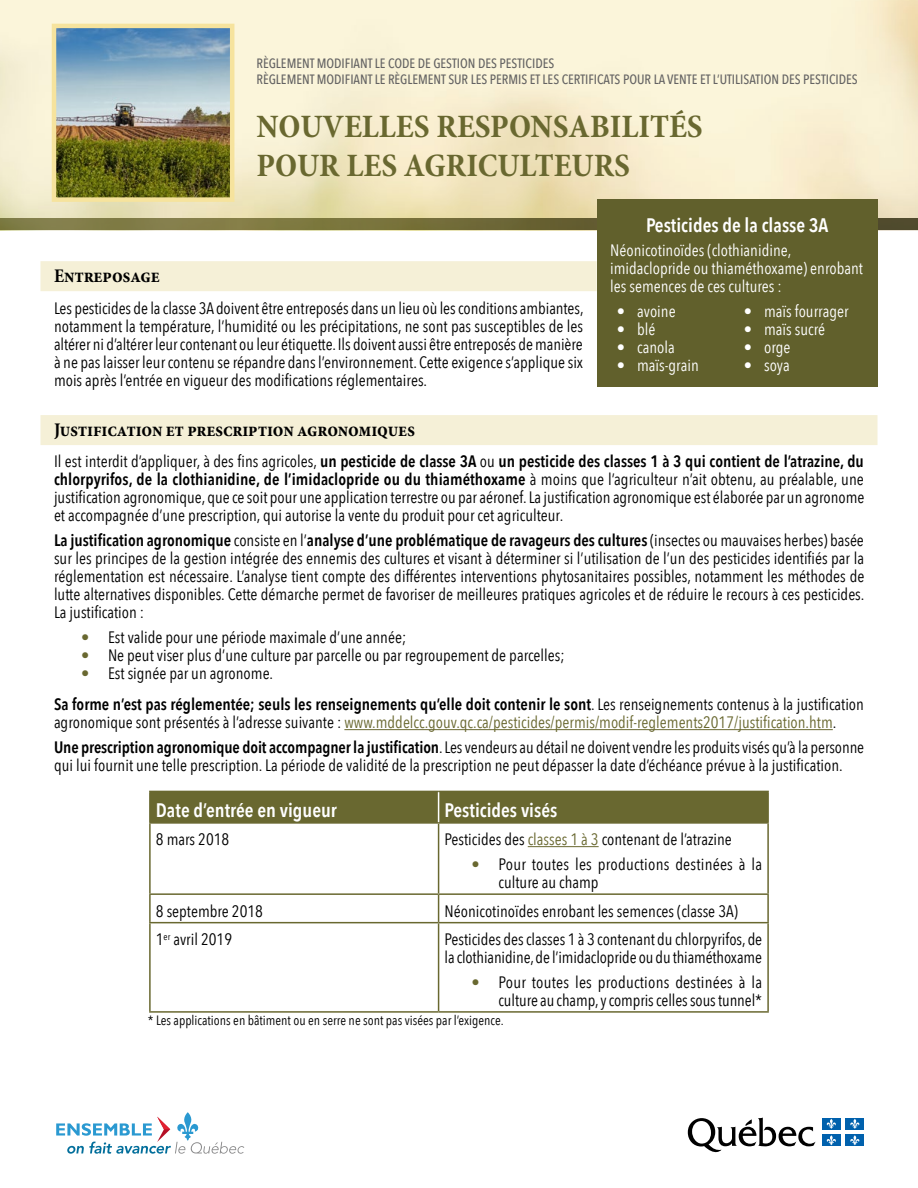
<style>
.page{position:relative;width:918px;height:1188px;background:#fff}
.page>*{position:absolute;margin:0;border:0;box-sizing:border-box;transform-origin:0 0}
.t1{font:700 condensed 33px/39.6px "Minion Pro";color:#696830}
.H3{font:600 19.5px "Avenir Next Condensed";color:#fff}
.t2{font:700 condensed 19.5px "Minion Pro";letter-spacing:-.01em;color:#000}
.P_avant_L{font:16.5px/18px "Avenir Next Condensed";color:#000}
.P_avant_L-2{font:16.5px/18px "Avenir Next Condensed";color:#fff}
.t3{font:500 13.5px "Avenir Next Condensed";color:#646363}
.Note{font:13.5px "Avenir Next Condensed";color:#000}
.s1{font-weight:600}
.s2{color:#696830}
</style>
<div class="page">
<svg style="left:688px;top:1118px;width:127px;height:34px"></svg>
<div style="left:822px;top:1118px;width:18px;height:11px;background:#0061ad"></div>
<svg style="left:826px;top:1119px;width:10px;height:10px"></svg>
<div style="left:846px;top:1118px;width:18px;height:11px;background:#0061ad"></div>
<svg style="left:850px;top:1119px;width:10px;height:10px"></svg>
<div style="left:822px;top:1135px;width:18px;height:11px;background:#0061ad"></div>
<svg style="left:826px;top:1135px;width:10px;height:10px"></svg>
<div style="left:846px;top:1135px;width:18px;height:11px;background:#0061ad"></div>
<svg style="left:850px;top:1135px;width:10px;height:10px"></svg>
<svg style="left:56px;top:1112px;width:188px;height:42px"></svg>
<svg style="left:0;top:0;width:918px;height:218px;background:#f6eecf"></svg>
<div style="left:0;top:218px;width:918px;height:12px;background:#837d48"></div>
<svg style="left:303px;top:218px;width:615px;height:12px"></svg>
<div style="left:40px;top:261px;width:557px;height:30px;background:#f5f0d7"></div>
<div style="left:40px;top:415px;width:838px;height:30px;background:#f5f0d7"></div>
<hr style="left:344px;top:729px;width:489px;height:1px;background:#696830">
<div style="left:151px;top:792px;width:616px;height:30px;background:#696830"></div>
<hr style="left:149px;top:824px;width:2px;height:69px;background:#696830">
<hr style="left:438px;top:824px;width:1px;height:69px;background:#696830">
<hr style="left:767px;top:824px;width:2px;height:69px;background:#696830">
<hr style="left:149px;top:893px;width:290px;height:2px;background:#696830">
<hr style="left:149px;top:895px;width:2px;height:27px;background:#696830">
<hr style="left:439px;top:893px;width:330px;height:2px;background:#696830">
<svg style="left:438px;top:895px;width:1px;height:27px"></svg>
<hr style="left:767px;top:895px;width:2px;height:27px;background:#696830">
<hr style="left:149px;top:922px;width:290px;height:1px;background:#696830">
<hr style="left:149px;top:923px;width:2px;height:88px;background:#696830">
<hr style="left:439px;top:922px;width:330px;height:1px;background:#696830">
<hr style="left:438px;top:923px;width:1px;height:88px;background:#696830">
<hr style="left:767px;top:923px;width:2px;height:88px;background:#696830">
<hr style="left:149px;top:1011px;width:290px;height:2px;background:#696830">
<hr style="left:439px;top:1011px;width:330px;height:2px;background:#696830">
<hr style="left:149px;top:791px;width:290px;height:1px;background:#696830">
<hr style="left:149px;top:792px;width:2px;height:30px;background:#696830">
<hr style="left:439px;top:791px;width:330px;height:1px;background:#696830">
<hr style="left:767px;top:792px;width:2px;height:30px;background:#696830">
<hr style="left:149px;top:822px;width:290px;height:2px;background:#696830">
<hr style="left:439px;top:822px;width:330px;height:2px;background:#696830">
<hr style="left:438px;top:792px;width:1px;height:30px;background:#fff">
<hr style="left:528px;top:846px;width:71px;height:1px;background:#696830">
<div style="left:597px;top:199px;width:281px;height:188px;background:#61602c"></div>
<img style="left:57px;top:29px;width:172px;height:168px">
<div style="left:52px;top:24px;width:182px;height:178px;border:4px solid #f6e39d"></div>
<h1 class="t3" style="left:256px;top:55px;width:299px">RÈGLEMENT MODIFIANT LE CODE DE GESTION DES PESTICIDES</h1>
<h1 class="t3" style="left:256px;top:71px;width:603px">RÈGLEMENT MODIFIANT LE RÈGLEMENT SUR LES PERMIS ET LES CERTIFICATS POUR LA VENTE ET L’UTILISATION DES PESTICIDES</h1>
<h2 class="t1" style="left:256px;top:108px;width:448px">NOUVELLES RESPONSABILITÉS<br>POUR LES AGRICULTEURS</h2>
<p class="H3" style="left:646px;top:208px;width:184px">Pesticides de la classe 3A</p>
<p class="P_avant_L-2" style="left:610px;top:241px;width:254px">Néonicotinoïdes (clothianidine, imidaclopride ou thiaméthoxame) enrobant les semences de ces cultures :</p>
<p class="P_avant_L-2" style="left:617px;top:302px;width:60px">• avoine</p>
<p class="P_avant_L-2" style="left:617px;top:320px;width:40px">• blé</p>
<p class="P_avant_L-2" style="left:617px;top:338px;width:59px">• canola</p>
<p class="P_avant_L-2" style="left:617px;top:356px;width:83px">• maïs-grain</p>
<h3 class="t2" style="left:54px;top:264px;width:107px">Entreposage</h3>
<p class="P_avant_L" style="left:54px;top:298px;width:531px;text-align:justify">Les pesticides de la classe 3A doivent être entreposés dans un lieu où les conditions ambiantes, notamment la température, l’humidité ou les précipitations, ne sont pas susceptibles de les altérer ni d’altérer leur contenant ou leur étiquette. Ils doivent aussi être entreposés de manière à ne pas laisser leur contenu se répandre dans l’environnement. Cette exigence s’applique six mois après l’entrée en vigueur des modifications réglementaires.</p>
<h3 class="t2" style="left:54px;top:418px;width:363px">Justification et prescription agronomiques</h3>
<p class="P_avant_L" style="left:54px;top:452px;width:812px;text-align:justify">Il est interdit d’appliquer, à des fins agricoles, <span class="s1">un pesticide de classe 3A</span> ou <span class="s1">un pesticide des classes 1 à 3 qui contient de l’atrazine, du chlorpyrifos, de la clothianidine, de l’imidaclopride ou du thiaméthoxame</span> à moins que l’agriculteur n’ait obtenu, au préalable, une justification agronomique, que ce soit pour une application terrestre ou par aéronef. La justification agronomique est élaborée par un agronome et accompagnée d’une prescription, qui autorise la vente du produit pour cet agriculteur.</p>
<p class="P_avant_L" style="left:54px;top:531px;width:812px;text-align:justify"><span class="s1">La justification agronomique</span> consiste en l’<span class="s1">analyse d’une problématique de ravageurs des cultures</span> (insectes ou mauvaises herbes) basée sur les principes de la gestion intégrée des ennemis des cultures et visant à déterminer si l’utilisation de l’un des pesticides identifiés par la réglementation est nécessaire. L’analyse tient compte des différentes interventions phytosanitaires possibles, notamment les méthodes de lutte alternatives disponibles. Cette démarche permet de favoriser de meilleures pratiques agricoles et de réduire le recours à ces pesticides.<br>La justification :</p>
<p class="P_avant_L" style="left:81px;top:627px;width:327px"><span class="s2">•</span> Est valide pour une période maximale d’une année;</p>
<p class="P_avant_L" style="left:81px;top:645px;width:485px"><span class="s2">•</span> Ne peut viser plus d’une culture par parcelle ou par regroupement de parcelles;</p>
<p class="P_avant_L" style="left:81px;top:663px;width:194px"><span class="s2">•</span> Est signée par un agronome.</p>
<p class="P_avant_L" style="left:54px;top:695px;width:812px"><span class="s1">Sa forme n’est pas réglementée; seuls les renseignements qu’elle doit contenir le sont</span>. Les renseignements contenus à la justification agronomique sont présentés à l’adresse suivante : <span class="s2">www.mddelcc.gouv.qc.ca/pesticides/permis/modif-reglements2017/justification.htm</span>.</p>
<p class="P_avant_L" style="left:54px;top:738px;width:812px"><span class="s1">Une prescription agronomique doit accompagner la justification</span>. Les vendeurs au détail ne doivent vendre les produits visés qu’à la personne qui lui fournit une telle prescription. La période de validité de la prescription ne peut dépasser la date d’échéance prévue à la justification.</p>
<p class="H3" style="left:156px;top:793px;width:183px">Date d’entrée en vigueur</p>
<p class="H3" style="left:445px;top:793px;width:114px">Pesticides visés</p>
<p class="P_avant_L" style="left:156px;top:830px;width:75px">8 mars 2018</p>
<p class="P_avant_L" style="left:445px;top:830px;width:289px">Pesticides des <span class="s2">classes 1 à 3</span> contenant de l’atrazine</p>
<p class="P_avant_L" style="left:499px;top:855px;width:265px;text-indent:-27px"><span class="s2">•</span> Pour toutes les productions destinées à la culture au champ</p>
<p class="P_avant_L" style="left:156px;top:901px;width:109px">8 septembre 2018</p>
<p class="P_avant_L" style="left:445px;top:901px;width:295px">Néonicotinoïdes enrobant les semences (classe 3A)</p>
<p class="P_avant_L" style="left:156px;top:930px;width:78px">1<sup>er</sup> avril 2019</p>
<p class="P_avant_L" style="left:445px;top:930px;width:319px">Pesticides des classes 1 à 3 contenant du chlorpyrifos, de la clothianidine, de l’imidaclopride ou du thiaméthoxame</p>
<p class="P_avant_L" style="left:472px;top:972px;width:292px;text-align:right"><span class="s2">•</span> Pour toutes les productions destinées à la culture au champ, y compris celles sous tunnel*</p>
<p class="Note" style="left:148px;top:1008px;width:357px">* Les applications en bâtiment ou en serre ne sont pas visées par l’exigence.</p>
<p class="P_avant_L-2" style="left:744px;top:302px;width:106px">• maïs fourrager</p>
<p class="P_avant_L-2" style="left:744px;top:320px;width:83px">• maïs sucré</p>
<p class="P_avant_L-2" style="left:744px;top:338px;width:48px">• orge</p>
<p class="P_avant_L-2" style="left:744px;top:356px;width:47px">• soya</p>
</div>
